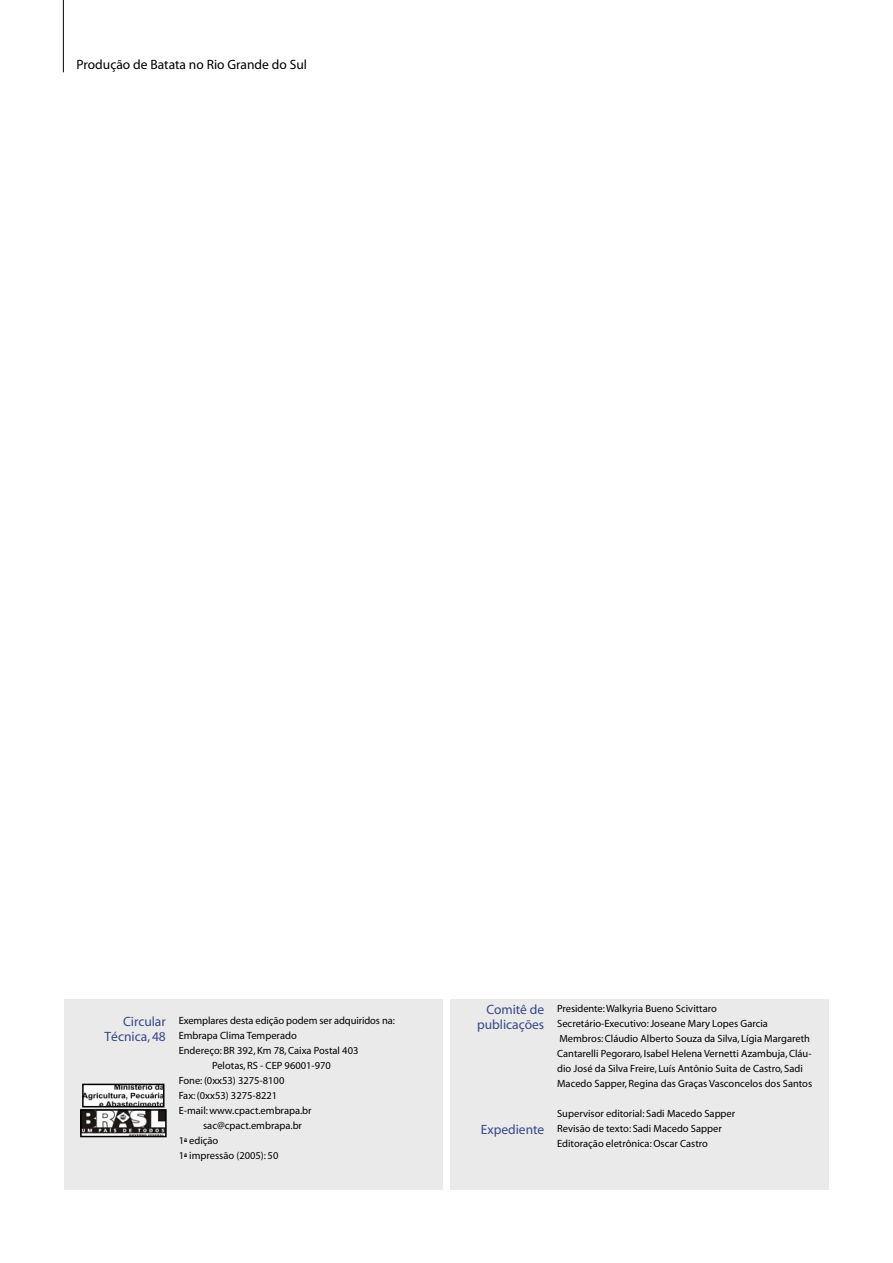
<style>
.page{position:relative;width:893px;height:1263px;background:#fff}
.page>*{position:absolute;margin:0;border:0;box-sizing:border-box;transform-origin:0 0}
.t1{font:13.5px "Univers";color:#36478b}
.t2{font:13.5px "Univers";color:#000}
.t3{font:10.5px/15px "Univers";color:#000}
</style>
<div class="page">
<hr style="left:63px;top:0;width:1px;height:72px;background:#000">
<div style="left:451px;top:999px;width:378px;height:190px;background:#eaeaea"></div>
<div style="left:64px;top:999px;width:378px;height:190px;background:#eaeaea"></div>
<img style="left:83px;top:1112px;width:81px;height:22px">
<div style="left:80px;top:1109px;width:87px;height:28px;border:2px solid #000"></div>
<img style="left:85px;top:1087px;width:76px;height:17px">
<div style="left:82px;top:1084px;width:82px;height:23px;border:2px solid #000"></div>
<p class="t2" style="left:77px;top:58px;width:232px">Produção de Batata no Rio Grande do Sul</p>
<p class="t1" style="left:123px;top:1015px;width:44px">Circular</p>
<p class="t1" style="left:105px;top:1030px;width:63px">Técnica, 48</p>
<p class="t3" style="left:179px;top:1013px;width:218px">Exemplares desta edição podem ser adquiridos na:</p>
<p class="t3" style="left:179px;top:1028px;width:120px">Embrapa Clima Temperado</p>
<p class="t3" style="left:179px;top:1043px;width:181px">Endereço: BR 392, Km 78, Caixa Postal 403</p>
<p class="t3" style="left:212px;top:1058px;width:120px">Pelotas, RS - CEP 96001-970</p>
<p class="t3" style="left:179px;top:1073px;width:107px">Fone: (0xx53) 3275-8100</p>
<p class="t3" style="left:179px;top:1088px;width:100px">Fax: (0xx53) 3275-8221</p>
<p class="t3" style="left:179px;top:1103px;width:135px">E-mail: www.cpact.embrapa.br</p>
<p class="t3" style="left:203px;top:1118px;width:100px">sac@cpact.embrapa.br</p>
<p class="t3" style="left:179px;top:1133px;width:41px">1<sup>a</sup> edição</p>
<p class="t3" style="left:179px;top:1148px;width:101px">1<sup>a</sup> impressão (2005): 50</p>
<p class="t1" style="left:486px;top:1002px;width:59px">Comitê de</p>
<p class="t1" style="left:477px;top:1017px;width:69px">publicações</p>
<p class="t1" style="left:481px;top:1122px;width:65px">Expediente</p>
<p class="t3" style="left:557px;top:1001px;width:161px">Presidente: Walkyria Bueno Scivittaro</p>
<p class="t3" style="left:557px;top:1016px;width:212px">Secretário-Executivo: Joseane Mary Lopes Garcia</p>
<p class="t3" style="left:557px;top:1031px;width:257px">Membros: Cláudio Alberto Souza da Silva, Lígia Margareth Cantarelli Pegoraro, Isabel Helena Vernetti Azambuja, Cláu&shy;dio José da Silva Freire, Luís Antônio Suita de Castro, Sadi Macedo Sapper, Regina das Graças Vasconcelos dos Santos</p>
<p class="t3" style="left:557px;top:1106px;width:180px">Supervisor editorial: Sadi Macedo Sapper</p>
<p class="t3" style="left:557px;top:1121px;width:166px">Revisão de texto: Sadi Macedo Sapper</p>
<p class="t3" style="left:557px;top:1136px;width:152px">Editoração eletrônica: Oscar Castro</p>
</div>
